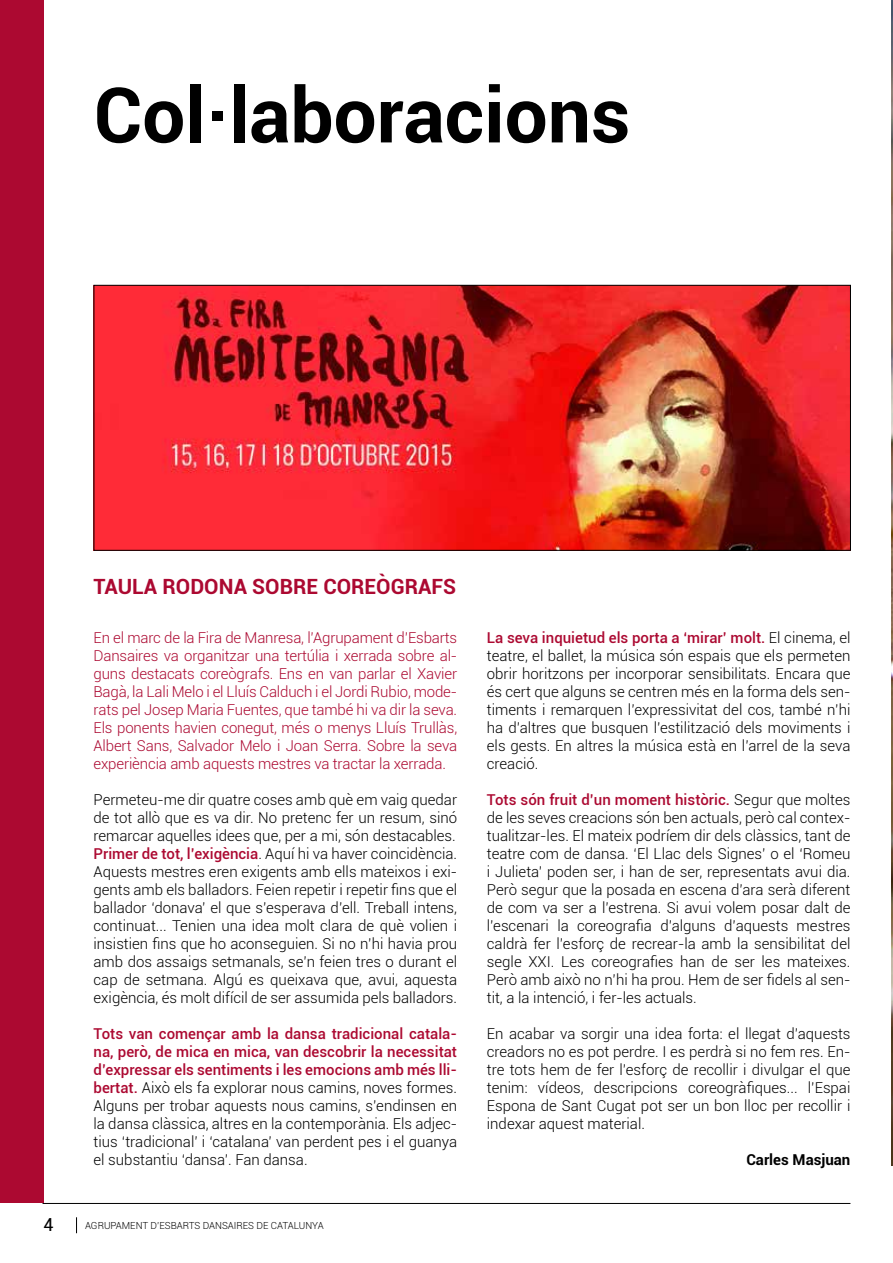
<style>
.page{position:relative;width:893px;height:1263px;background:#fff}
.page>*{position:absolute;margin:0;border:0;box-sizing:border-box;transform-origin:0 0}
.t1{font:700 76.5px "Roboto";color:#000}
.t2{font:700 21px "Roboto";color:#ac0931}
.t3{font:18px "Roboto";color:#000}
.t4{font:300 15px/18px "Roboto";color:#000;text-align:justify}
.t5{font:300 15px/18px "Roboto";letter-spacing:-.01em;color:#ac0931;text-align:justify}
.t6{font:700 15px "Roboto";color:#000}
.t7{font:300 9.75px "Roboto";color:#000}
.s1{font-weight:500;color:#ac0931}
</style>
<div class="page">
<svg style="left:76px;top:1217px;width:1px;height:16px"></svg>
<hr style="left:43px;top:1203px;width:807px;height:1px;background:#000">
<div style="left:0;top:0;width:44px;height:1202px;background:#ac0931"></div>
<img style="left:96px;top:287px;width:753px;height:262px">
<div style="left:94px;top:285px;width:757px;height:266px;border:1px solid #000"></div>
<img style="left:892px;top:0;width:1px;height:1166px">
<h1 class="t1" style="left:94px;top:61px;width:538px">Col·laboracions</h1>
<h2 class="t2" style="left:94px;top:572px;width:364px">TAULA RODONA SOBRE COREÒGRAFS</h2>
<p class="t5" style="left:94px;top:628px;width:365px">En el marc de la Fira de Manresa, l’Agrupament d’Esbarts Dansaires va organitzar una tertúlia i xerrada sobre al&shy;guns destacats coreògrafs. Ens en van parlar el Xavier Bagà, la Lali Melo i el Lluís Calduch i el Jordi Rubio, mode&shy;rats pel Josep Maria Fuentes, que també hi va dir la seva.<br>Els ponents havien conegut, més o menys Lluís Trullàs, Albert Sans, Salvador Melo i Joan Serra. Sobre la seva experiència amb aquests mestres va tractar la xerrada.</p>
<p class="t4" style="left:94px;top:790px;width:365px">Permeteu-me dir quatre coses amb què em vaig quedar de tot allò que es va dir. No pretenc fer un resum, sinó remarcar aquelles idees que, per a mi, són destacables.<br><span class="s1">Primer de tot, l’exigència</span>. Aquí hi va haver coincidència.<br>Aquests mestres eren exigents amb ells mateixos i exi&shy;gents amb els balladors. Feien repetir i repetir fins que el ballador ‘donava’ el que s’esperava d’ell. Treball intens, continuat... Tenien una idea molt clara de què volien i insistien fins que ho aconseguien. Si no n’hi havia prou amb dos assaigs setmanals, se’n feien tres o durant el cap de setmana. Algú es queixava que, avui, aquesta exigència, és molt difícil de ser assumida pels balladors.</p>
<p class="t4" style="left:94px;top:1024px;width:365px"><span class="s1">Tots van començar amb la dansa tradicional catala&shy;na, però, de mica en mica, van descobrir la necessitat d’expressar els sentiments i les emocions amb més lli&shy;bertat.</span> Això els fa explorar nous camins, noves formes.<br>Alguns per trobar aquests nous camins, s’endinsen en la dansa clàssica, altres en la contemporània. Els adjec&shy;tius ‘tradicional’ i ‘catalana’ van perdent pes i el guanya el substantiu ‘dansa’. Fan dansa.</p>
<p class="t3" style="left:44px;top:1212px;width:12px">4</p>
<p class="t7" style="left:85px;top:1218px;width:240px">AGRUPAMENT D’ESBARTS DANSAIRES DE CATALUNYA</p>
<p class="t4" style="left:487px;top:628px;width:365px"><span class="s1">La seva inquietud els porta a ‘mirar’ molt.</span> El cinema, el teatre, el ballet, la música són espais que els permeten obrir horitzons per incorporar sensibilitats. Encara que és cert que alguns se centren més en la forma dels sen&shy;timents i remarquen l’expressivitat del cos, també n’hi ha d’altres que busquen l’estilització dels moviments i els gests. En altres la música està en l’arrel de la seva creació.</p>
<p class="t4" style="left:487px;top:790px;width:365px"><span class="s1">Tots són fruit d’un moment històric.</span> Segur que moltes de les seves creacions són ben actuals, però cal contex&shy;tualitzar-les. El mateix podríem dir dels clàssics, tant de teatre com de dansa. ‘El Llac dels Signes’ o el ‘Romeu i Julieta’ poden ser, i han de ser, representats avui dia.<br>Però segur que la posada en escena d’ara serà diferent de com va ser a l’estrena. Si avui volem posar dalt de l’escenari la coreografia d’alguns d’aquests mestres caldrà fer l’esforç de recrear-la amb la sensibilitat del segle XXI. Les coreografies han de ser les mateixes.<br>Però amb això no n’hi ha prou. Hem de ser fidels al sen&shy;tit, a la intenció, i fer-les actuals.</p>
<p class="t4" style="left:487px;top:1024px;width:365px">En acabar va sorgir una idea forta: el llegat d’aquests creadors no es pot perdre. I es perdrà si no fem res. En&shy;tre tots hem de fer l’esforç de recollir i divulgar el que tenim: vídeos, descripcions coreogràfiques... l’Espai Espona de Sant Cugat pot ser un bon lloc per recollir i indexar aquest material.</p>
<p class="t6" style="left:746px;top:1149px;width:105px">Carles Masjuan</p>
</div>
